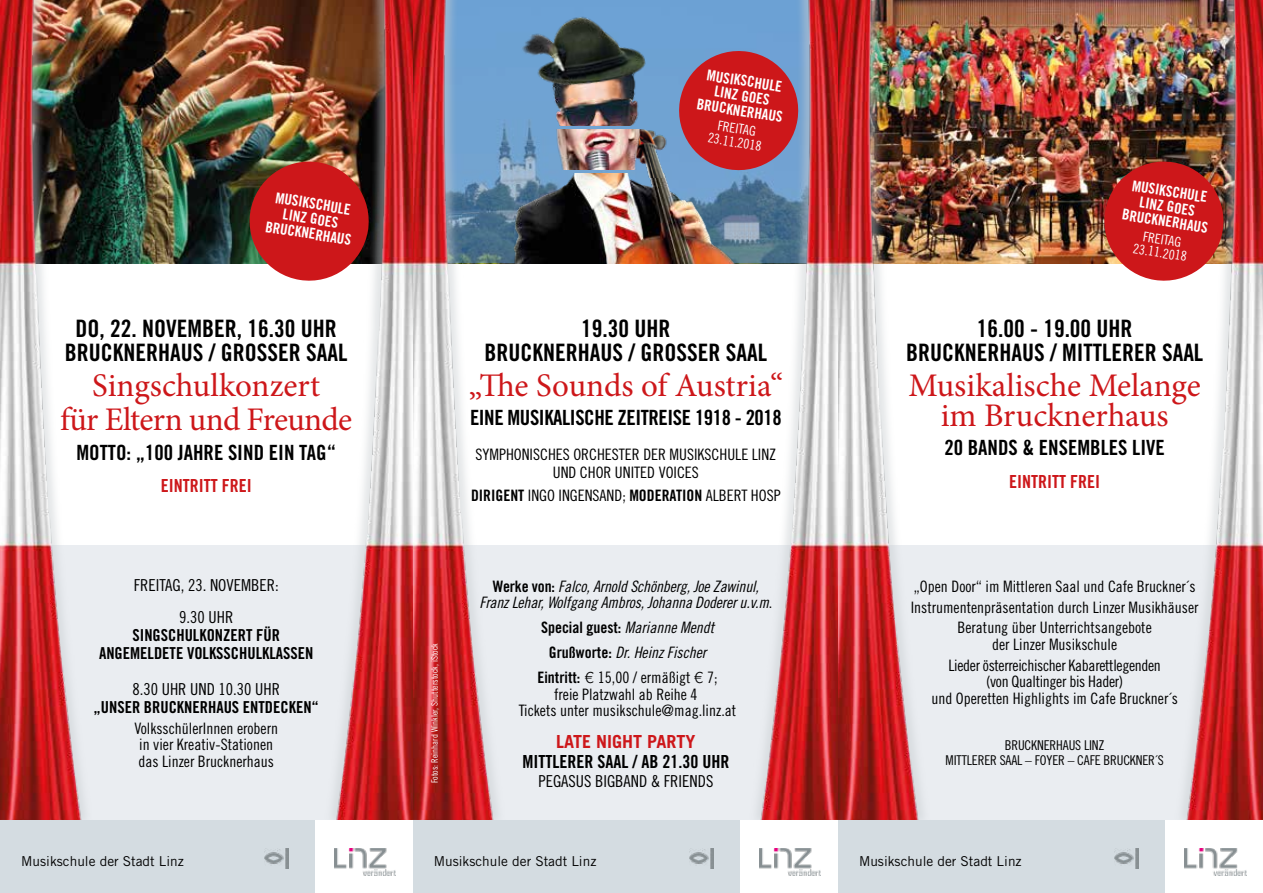
<style>
.page{position:relative;width:1263px;height:893px;background:#fff}
.page>*{position:absolute;margin:0;border:0;box-sizing:border-box;transform-origin:0 0}
.t1{font:33px/30px "Minion Pro";letter-spacing:-.005em;color:#cd171a;text-align:center}
.t2{font:24px/24px "Trade Gothic Bold Cond Twenty";color:#000;text-align:center}
.t3{font:21px "Trade Gothic Bold Cond Twenty";color:#000}
.t4{font:21px "Trade Gothic Bold Cond Twenty";letter-spacing:-.02em;color:#000}
.t5{font:18px "Trade Gothic Bold Cond Twenty";color:#cd171a}
.t6{font:18px "Trade Gothic Bold Cond Twenty";color:#000}
.t7{font:700 18px "Trade Gothic";color:#cd171a}
.t8{font:16.5px/18px "Trade Gothic Bold Cond Twenty";color:#000;text-align:center}
.t9{font:16.5px/31.5px "Trade Gothic Cond Eighteen";color:#000;text-align:center}
.t10{font:15.75px/16.5px "Trade Gothic Cond Eighteen";color:#000;text-align:center}
.t11{font:15.75px/16.5px "Trade Gothic Cond Eighteen Obl";letter-spacing:-.01em;color:#000;text-align:center}
.t12{font:15.75px/20.7px "Trade Gothic Cond Eighteen";letter-spacing:-.02em;color:#000;text-align:center}
.t13{font:15.75px "Trade Gothic Bold Cond Twenty";color:#000}
.t14{font:15px/15px "Trade Gothic Bold Cond Twenty";color:#fff;text-align:center}
.t15{font:13.65px "Trade Gothic";color:#000}
.t16{font:13.5px/15px "Trade Gothic Cond Eighteen";letter-spacing:-.01em;color:#000;text-align:center}
.t17{font:13.5px/13.5px "Trade Gothic Cond Eighteen";color:#fff;text-align:center}
.t18{font:9px "Trade Gothic Cond Eighteen";color:#fff}
.s1{font-family:"Trade Gothic Bold Cond Twenty"}
.s2{font-family:"Trade Gothic Cond Eighteen"}
.s3{font-family:"Trade Gothic Cond Eighteen Obl"}
.s4{font-family:"Helvetica Neue LT Pro";font-weight:300}
</style>
<div class="page">
<div style="left:0;top:545px;width:412px;height:276px;background:#eaedf1"></div>
<img style="left:93px;top:0;width:1081px;height:263px">
<div style="left:412px;top:545px;width:426px;height:276px;background:#eaedf1"></div>
<div style="left:880px;top:545px;width:349px;height:276px;background:#eaedf1"></div>
<div style="left:1174px;top:0;width:89px;height:828px;background:#c8cdd0;opacity:.5"></div>
<img style="left:1182px;top:0;width:81px;height:821px">
<div style="left:836px;top:0;width:95px;height:828px;background:#c8cdd0;opacity:.5"></div>
<img style="left:839px;top:0;width:84px;height:821px">
<img style="left:1100px;top:157px;width:128px;height:128px">
<svg style="left:505px;top:0;width:244px;height:263px;fill:#6da2d3"></svg>
<div style="left:749px;top:0;width:90px;height:828px;background:#c8cdd0;opacity:.5"></div>
<div style="left:411px;top:0;width:94px;height:828px;background:#c8cdd0;opacity:.5"></div>
<img style="left:414px;top:0;width:84px;height:821px">
<div style="left:324px;top:0;width:90px;height:828px;background:#c8cdd0;opacity:.5"></div>
<div style="left:0;top:0;width:93px;height:828px;background:#c8cdd0;opacity:.5"></div>
<img style="left:0;top:0;width:86px;height:821px">
<svg style="left:245px;top:157px;width:128px;height:128px"></svg>
<img style="left:498px;top:173px;width:239px;height:90px">
<img style="left:630px;top:130px;width:44px;height:48px">
<img style="left:544px;top:130px;width:103px;height:39px">
<img style="left:543px;top:96px;width:101px;height:29px">
<img style="left:510px;top:6px;width:140px;height:90px">
<svg style="left:675px;top:47px;width:127px;height:127px"></svg>
<div style="left:838px;top:821px;width:327px;height:72px;background:#d4dce1"></div>
<div style="left:1165px;top:821px;width:98px;height:72px;background:#fff"></div>
<img style="left:1185px;top:849px;width:61px;height:27px">
<img style="left:1115px;top:849px;width:24px;height:19px">
<div style="left:412px;top:821px;width:328px;height:72px;background:#d4dce1"></div>
<div style="left:740px;top:821px;width:98px;height:72px;background:#fff"></div>
<img style="left:759px;top:849px;width:62px;height:27px">
<img style="left:689px;top:849px;width:25px;height:19px">
<div style="left:0;top:821px;width:315px;height:72px;background:#d4dce1"></div>
<div style="left:315px;top:821px;width:97px;height:72px;background:#fff"></div>
<img style="left:334px;top:849px;width:61px;height:27px">
<img style="left:264px;top:849px;width:24px;height:19px">
<p class="t14" style="left:271px;top:189px;width:88px;rotate:9deg">MUSIKSCHULE<br>LINZ GOES<br>BRUCKNERHAUS</p>
<h2 class="t2" style="left:65px;top:316px;width:284px">DO, 22. NOVEMBER, 16.30 UHR<br>BRUCKNERHAUS / GROSSER SAAL</h2>
<h1 class="t1" style="left:60px;top:368px;width:294px;line-height:34.2px">Singschulkonzert<br>für Eltern und Freunde</h1>
<h3 class="t3" style="left:76px;top:439px;width:261px">MOTTO: „100 JAHRE SIND EIN TAG“</h3>
<p class="t5" style="left:161px;top:474px;width:92px">EINTRITT FREI</p>
<p class="t9" style="left:134px;top:570px;width:147px">FREITAG, 23. NOVEMBER:<br>9.30 UHR</p>
<p class="t8" style="left:99px;top:626px;width:216px">SINGSCHULKONZERT FÜR<br>ANGEMELDETE VOLKSSCHULKLASSEN</p>
<p class="t9" style="left:132px;top:673px;width:149px">8.30 UHR UND 10.30 UHR</p>
<p class="t8" style="left:94px;top:698px;width:227px">„UNSER BRUCKNERHAUS ENTDECKEN“</p>
<p class="t10" style="left:134px;top:720px;width:145px;text-align:left">VolksschülerInnen erobern in vier Kreativ-Stationen das Linzer Brucknerhaus</p>
<p class="t14" style="left:703px;top:66px;width:88px;rotate:9deg">MUSIKSCHULE<br>LINZ GOES<br>BRUCKNERHAUS</p>
<p class="t17" style="left:711px;top:117px;width:55px;rotate:9deg">FREITAG<br>23.11.2018</p>
<p class="t18" style="left:429px;top:783px;width:141px;rotate:-90deg">Fotos: Reinhard Winkler, Shutterstock, iStock</p>
<h2 class="t2" style="left:485px;top:316px;width:284px">19.30 UHR<br>BRUCKNERHAUS / GROSSER SAAL</h2>
<h1 class="t1" style="left:468px;top:370px;width:316px">„The Sounds of Austria“</h1>
<h3 class="t4" style="left:470px;top:405px;width:313px">EINE MUSIKALISCHE ZEITREISE 1918 - 2018</h3>
<p class="t10" style="left:475px;top:445px;width:302px;line-height:18px">SYMPHONISCHES ORCHESTER DER MUSIKSCHULE LINZ<br>UND CHOR UNITED VOICES</p>
<p class="t10" style="left:471px;top:486px;width:311px"><span class="s1">DIRIGENT</span> INGO INGENSAND; <span class="s1">MODERATION</span> ALBERT HOSP</p>
<p class="t11" style="left:479px;top:577px;width:294px"><span class="s1">Werke von:</span> Falco, Arnold Schönberg, Joe Zawinul,<br>Franz Lehar, Wolfgang Ambros, Johanna Doderer u.v.m<span class="s2">.</span></p>
<p class="t13" style="left:541px;top:618px;width:175px">Special guest: <span class="s3">Marianne Mendt</span></p>
<p class="t11" style="left:549px;top:644px;width:159px"><span class="s1">Grußworte:</span> Dr. Heinz Fischer</p>
<p class="t10" style="left:519px;top:669px;width:219px"><span class="s1">Eintritt:</span> <span class="s4">€</span> 15,00 / ermäßigt <span class="s4">€</span> 7;<br>freie Platzwahl ab Reihe 4<br>Tickets unter musikschule@mag.linz.at</p>
<p class="t7" style="left:556px;top:731px;width:141px">LATE NIGHT PARTY</p>
<p class="t6" style="left:522px;top:750px;width:208px">MITTLERER SAAL / AB 21.30 UHR</p>
<p class="t9" style="left:538px;top:765px;width:177px">PEGASUS BIGBAND &amp; FRIENDS</p>
<p class="t14" style="left:1128px;top:177px;width:88px;rotate:9deg">MUSIKSCHULE<br>LINZ GOES<br>BRUCKNERHAUS</p>
<p class="t17" style="left:1136px;top:228px;width:55px;rotate:9deg">FREITAG<br>23.11.2018</p>
<h2 class="t2" style="left:906px;top:316px;width:299px">16.00 - 19.00 UHR<br>BRUCKNERHAUS / MITTLERER SAAL</h2>
<h1 class="t1" style="left:908px;top:370px;width:294px">Musikalische Melange im Brucknerhaus</h1>
<h3 class="t3" style="left:944px;top:435px;width:222px">20 BANDS &amp; ENSEMBLES LIVE</h3>
<p class="t5" style="left:1009px;top:470px;width:92px">EINTRITT FREI</p>
<p class="t10" style="left:911px;top:576px;width:289px;line-height:20.7px">„Open Door“ im Mittleren Saal und Cafe Bruckner´s<br>Instrumentenpräsentation durch Linzer Musikhäuser<br>Beratung über Unterrichtsangebote</p>
<p class="t12" style="left:948px;top:634px;width:214px">der Linzer Musikschule<br>Lieder österreichischer Kabarettlegenden</p>
<p class="t10" style="left:931px;top:673px;width:248px">(von Qualtinger bis Hader)<br>und Operetten Highlights im Cafe Bruckner´s</p>
<p class="t16" style="left:945px;top:737px;width:220px">BRUCKNERHAUS LINZ<br>MITTLERER SAAL – FOYER – CAFE BRUCKNER´S</p>
<p class="t15" style="left:21px;top:853px;width:164px">Musikschule der Stadt Linz</p>
<p class="t15" style="left:434px;top:853px;width:164px">Musikschule der Stadt Linz</p>
<p class="t15" style="left:859px;top:853px;width:164px">Musikschule der Stadt Linz</p>
</div>
